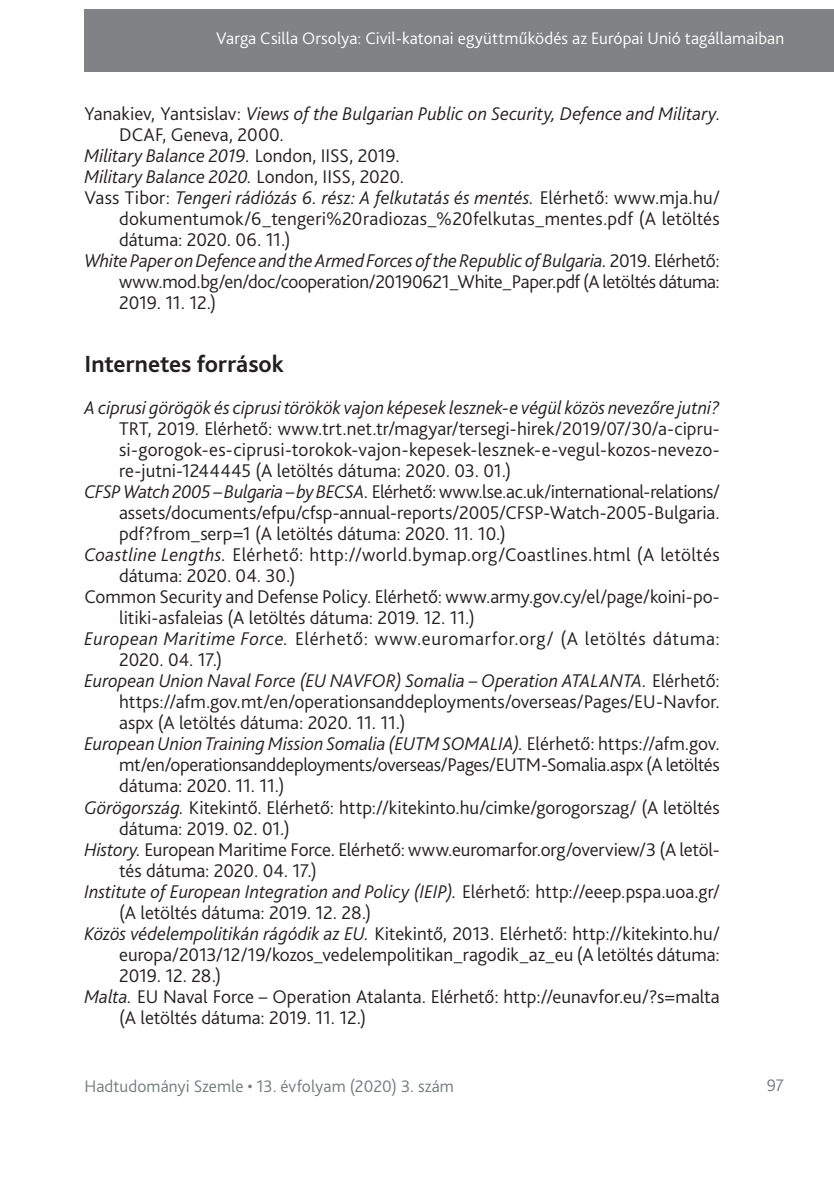
<style>
.page{position:relative;width:834px;height:1181px;background:#fff}
.page>*{position:absolute;margin:0;border:0;box-sizing:border-box;transform-origin:0 0}
.t1{font:700 24.5px "Bliss Pro";color:#231f20}
.t2{font:300 19.25px "Bliss Pro";color:#231f20}
.t3{font:italic 300 19.25px "Bliss Pro";color:#231f20}
.t4{font:300 17.5px "Bliss Pro";letter-spacing:.01em;color:#fff}
.t5{font:300 17.5px "Bliss Pro";color:#767a7c}
.s1{font-style:normal}
.s2{font-style:italic}
</style>
<div class="page">
<div style="left:84px;top:9px;width:749px;height:63px;background:#808285"></div>
<p class="t4" style="left:216px;top:27px;width:569px">Varga Csilla Orsolya: Civil-katonai együttműködés az Európai Unió tagállamaiban</p>
<p class="t3" style="left:84px;top:102px;width:636px"><span class="s1">Yanakiev, Yantsislav:</span> Views of the Bulgarian Public on Security, Defence and Military<span class="s1">.</span></p>
<p class="t2" style="left:119px;top:123px;width:166px">DCAF, Geneva, 2000.</p>
<p class="t3" style="left:84px;top:144px;width:317px">Military Balance 2019. <span class="s1">London, IISS, 2019.</span></p>
<p class="t3" style="left:84px;top:165px;width:321px">Military Balance 2020. <span class="s1">London, IISS, 2020.</span></p>
<p class="t3" style="left:84px;top:186px;width:636px"><span class="s1">Vass Tibor:</span> Tengeri rádiózás 6. rész: A felkutatás és mentés. <span class="s1">Elérhető: www.mja.hu/</span></p>
<p class="t2" style="left:119px;top:207px;width:602px">dokumentumok/6_tengeri%20radiozas_%20felkutas_mentes.pdf (A letöltés</p>
<p class="t2" style="left:119px;top:228px;width:173px">dátuma: 2020. 06. 11.)</p>
<p class="t3" style="left:84px;top:249px;width:636px">White Paper on Defence and the Armed Forces of the Republic of Bulgaria. <span class="s1">2019. Elérhető:</span></p>
<p class="t2" style="left:119px;top:270px;width:602px">www.mod.bg/en/doc/cooperation/20190621_White_Paper.pdf (A letöltés dátuma:</p>
<p class="t2" style="left:119px;top:291px;width:99px">2019. 11. 12.)</p>
<p class="t1" style="left:84px;top:349px;width:201px">Internetes források</p>
<p class="t3" style="left:84px;top:396px;width:637px">A ciprusi görögök és ciprusi törökök vajon képesek lesznek-e végül közös nevezőre jutni?</p>
<p class="t2" style="left:119px;top:417px;width:602px">TRT, 2019. Elérhető: www.trt.net.tr/magyar/tersegi-hirek/2019/07/30/a-cipru-</p>
<p class="t2" style="left:119px;top:438px;width:602px">si-gorogok-es-ciprusi-torokok-vajon-kepesek-lesznek-e-vegul-kozos-nevezo-</p>
<p class="t2" style="left:119px;top:459px;width:393px">re-jutni-1244445 (A letöltés dátuma: 2020. 03. 01.)</p>
<p class="t2" style="left:84px;top:480px;width:636px"><span class="s2">CFSP Watch 2005–Bulgaria–by BECSA.</span> Elérhető: www.lse.ac.uk/international-relations/</p>
<p class="t2" style="left:119px;top:501px;width:602px">assets/documents/efpu/cfsp-annual-reports/2005/CFSP-Watch-2005-Bulgaria.</p>
<p class="t2" style="left:119px;top:522px;width:388px">pdf?from_serp=1 (A letöltés dátuma: 2020. 11. 10.)</p>
<p class="t2" style="left:84px;top:543px;width:636px"><span class="s2">Coastline Lengths.</span> Elérhető: http://world.bymap.org/Coastlines.html (A letöltés</p>
<p class="t2" style="left:119px;top:564px;width:178px">dátuma: 2020. 04. 30.)</p>
<p class="t2" style="left:84px;top:585px;width:636px">Common Security and Defense Policy. Elérhető: www.army.gov.cy/el/page/koini-po-</p>
<p class="t2" style="left:119px;top:606px;width:357px">litiki-asfaleias (A letöltés dátuma: 2019. 12. 11.)</p>
<p class="t2" style="left:84px;top:627px;width:636px"><span class="s2">European Maritime Force.</span> Elérhető: www.euromarfor.org/ (A letöltés dátuma:</p>
<p class="t2" style="left:119px;top:648px;width:105px">2020. 04. 17.)</p>
<p class="t3" style="left:84px;top:669px;width:636px">European Union Naval Force (EU NAVFOR) Somalia – Operation ATALANTA. <span class="s1">Elérhető:</span></p>
<p class="t2" style="left:119px;top:690px;width:602px">https://afm.gov.mt/en/operationsanddeployments/overseas/Pages/EU-Navfor.</p>
<p class="t2" style="left:119px;top:711px;width:288px">aspx (A letöltés dátuma: 2020. 11. 11.)</p>
<p class="t3" style="left:84px;top:732px;width:636px">European Union Training Mission Somalia (EUTM SOMALIA). <span class="s1">Elérhető: https://afm.gov.</span></p>
<p class="t2" style="left:119px;top:753px;width:602px">mt/en/operationsanddeployments/overseas/Pages/EUTM-Somalia.aspx (A letöltés</p>
<p class="t2" style="left:119px;top:774px;width:167px">dátuma: 2020. 11. 11.)</p>
<p class="t2" style="left:84px;top:795px;width:636px"><span class="s2">Görögország.</span> Kitekintő. Elérhető: http://kitekinto.hu/cimke/gorogorszag/ (A letöltés</p>
<p class="t2" style="left:119px;top:816px;width:172px">dátuma: 2019. 02. 01.)</p>
<p class="t2" style="left:84px;top:837px;width:636px"><span class="s2">History.</span> European Maritime Force. Elérhető: www.euromarfor.org/overview/3 (A letöl-</p>
<p class="t2" style="left:119px;top:858px;width:199px">tés dátuma: 2020. 04. 17.)</p>
<p class="t3" style="left:84px;top:879px;width:637px">Institute of European Integration and Policy (IEIP). <span class="s1">Elérhető: http://eeep.pspa.uoa.gr/</span></p>
<p class="t2" style="left:119px;top:900px;width:253px">(A letöltés dátuma: 2019. 12. 28.)</p>
<p class="t2" style="left:84px;top:921px;width:636px"><span class="s2">Közös védelempolitikán rágódik az EU.</span> Kitekintő, 2013. Elérhető: http://kitekinto.hu/</p>
<p class="t2" style="left:119px;top:942px;width:602px">europa/2013/12/19/kozos_vedelempolitikan_ragodik_az_eu (A letöltés dátuma:</p>
<p class="t2" style="left:119px;top:963px;width:104px">2019. 12. 28.)</p>
<p class="t2" style="left:84px;top:984px;width:636px"><span class="s2">Malta.</span> EU Naval Force – Operation Atalanta. Elérhető: http://eunavfor.eu/?s=malta</p>
<p class="t2" style="left:119px;top:1005px;width:249px">(A letöltés dátuma: 2019. 11. 12.)</p>
<p class="t5" style="left:84px;top:1075px;width:371px">Hadtudományi Szemle • 13. évfolyam (2020) 3. szám</p>
<p class="t5" style="left:766px;top:1074px;width:19px">97</p>
</div>
